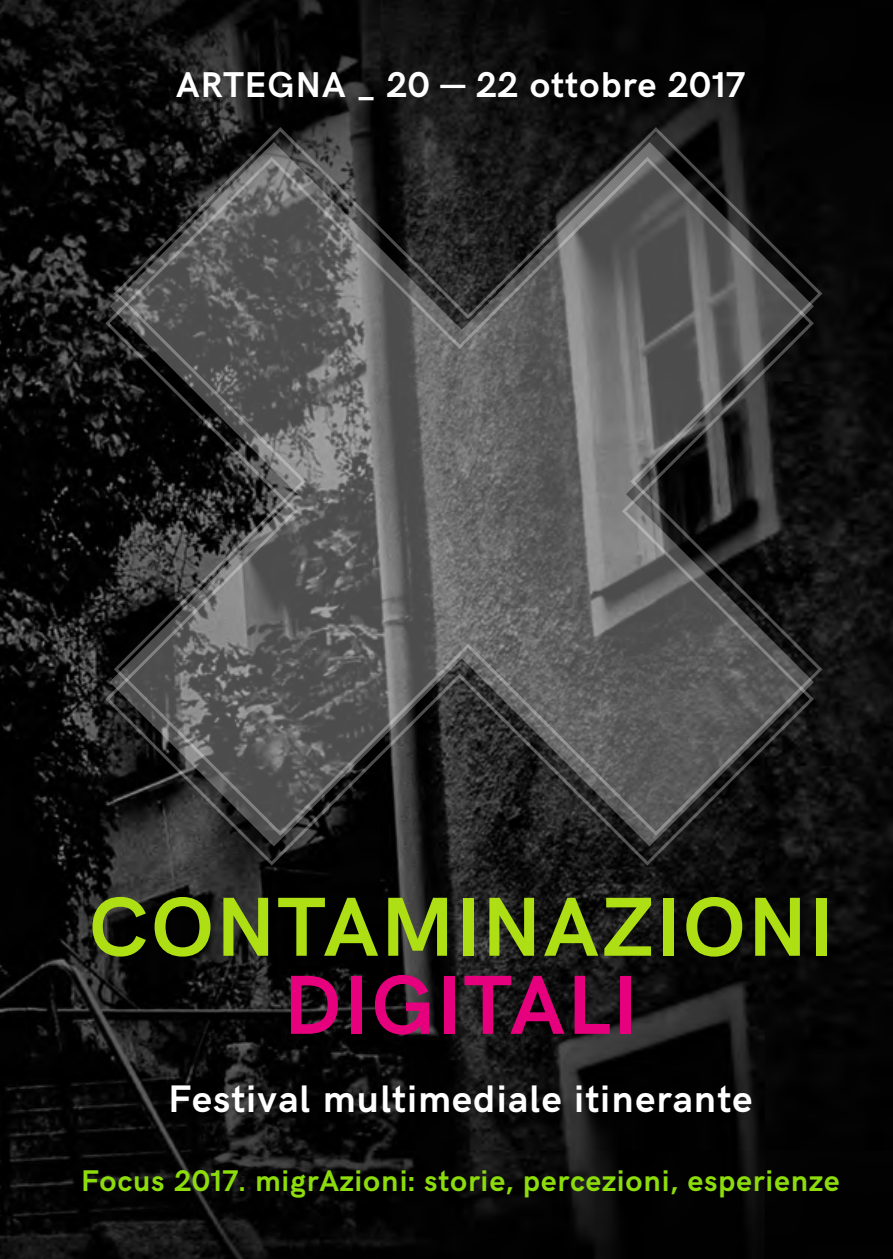
<style>
.page{position:relative;width:893px;height:1259px;background:#fff}
.page>*{position:absolute;margin:0;border:0;box-sizing:border-box;transform-origin:0 0}
.t1{font:700 84px "HK Grotesk";letter-spacing:.04em;color:#addf14}
.t2{font:700 84px "HK Grotesk";letter-spacing:.04em;color:#e6007d}
.t3{font:700 38.4px "HK Grotesk";color:#fff}
.t4{font:700 36px "HK Grotesk";letter-spacing:.04em;color:#fff}
.t5{font:700 30px "HK Grotesk";letter-spacing:.03em;color:#8ddc0b}
</style>
<div class="page">
<img style="left:0;top:0;width:893px;height:1259px">
<svg style="left:112px;top:125px;width:712px;height:713px;background:#171717"></svg>
<svg style="left:103px;top:155px;width:713px;height:712px;background:#484848"></svg>
<p class="t4" style="left:176px;top:58px;width:570px">artegna _ 20 — 22 ottobre 2017</p>
<h1 class="t1" style="left:89px;top:864px;width:745px">Contaminazioni</h1>
<h1 class="t2" style="left:285px;top:942px;width:353px">digitali</h1>
<p class="t3" style="left:169px;top:1070px;width:585px">Festival multimediale itinerante</p>
<p class="t5" style="left:82px;top:1158px;width:759px">Focus 2017. migrAzioni: storie, percezioni, esperienze</p>
</div>
